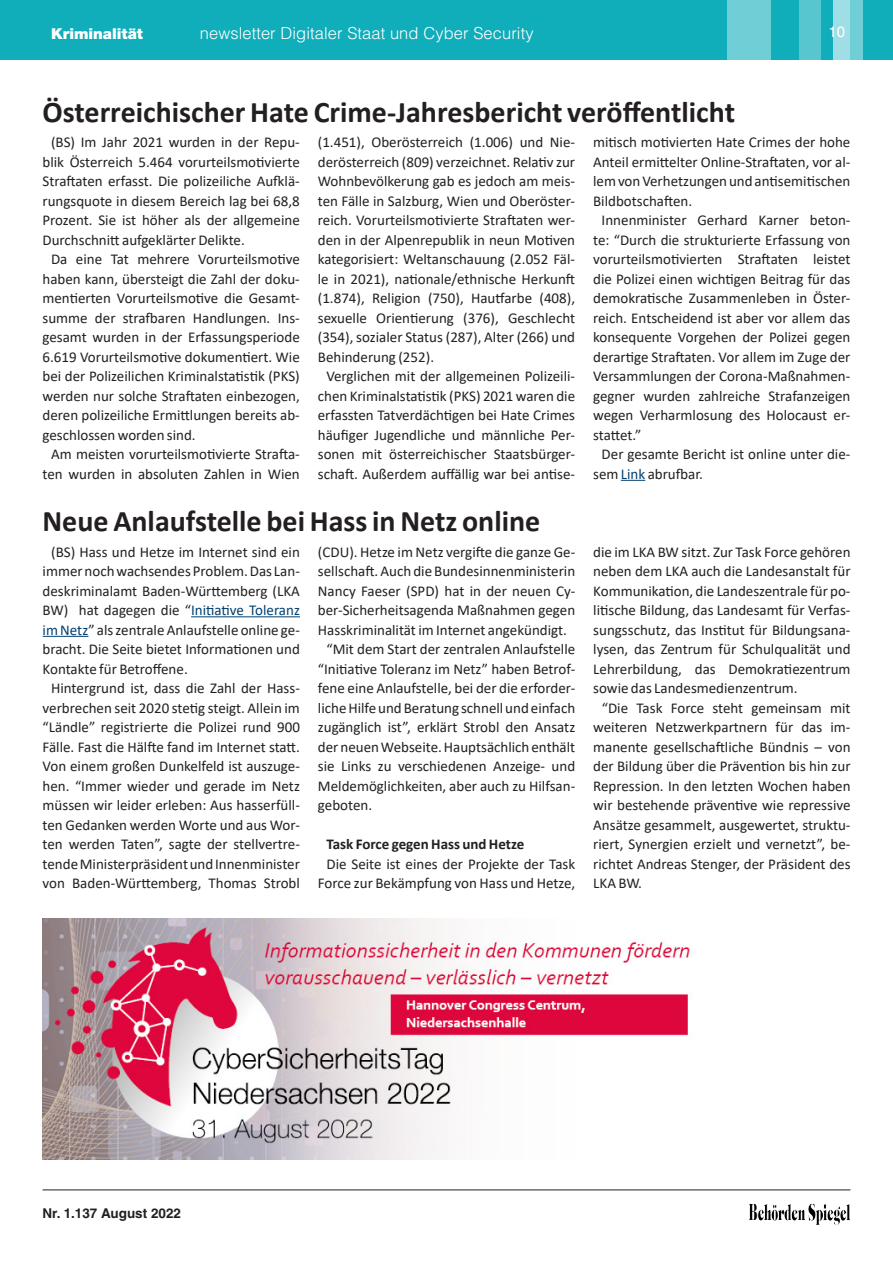
<style>
.page{position:relative;width:893px;height:1263px;background:#fff}
.page>*{position:absolute;margin:0;border:0;box-sizing:border-box;transform-origin:0 0}
.Head_newsletter{font:700 30px "Calibri";color:#231f20}
.t1{font:300 16.5px "Helvetica";letter-spacing:.005em;color:#fff}
.fliesstext_newslette{font:15px/19.5px "Calibri";color:#231f20;text-align:justify}
.fliesstext_newslette-2{font:700 15px "Calibri";color:#231f20}
.t2{font:900 15px "Helvetica Neue";color:#fff}
.t3{font:15px "Helvetica";color:#fff}
.t4{font:700 13.5px "Helvetica";color:#231f20}
.s1{color:#004071}
</style>
<div class="page">
<hr style="left:43px;top:1189px;width:807px;height:1px;background:#231f20">
<img style="left:749px;top:1203px;width:101px;height:18px">
<div style="left:0;top:0;width:893px;height:60px;background:#10adbb"></div>
<div style="left:799px;top:0;width:21px;height:60px;background:#58c6cf"></div>
<div style="left:727px;top:0;width:43px;height:60px;background:#70ced6"></div>
<div style="left:833px;top:0;width:24px;height:60px;background:#9fdee4"></div>
<div style="left:850px;top:0;width:13px;height:60px;background:#70ced6"></div>
<svg style="left:621px;top:480px;width:24px;height:1px"></svg>
<img style="left:43px;top:918px;width:648px;height:241px">
<hr style="left:191px;top:616px;width:109px;height:1px;background:#004071">
<hr style="left:43px;top:636px;width:45px;height:1px;background:#004071">
<p class="t2" style="left:51px;top:25px;width:93px">Kriminalität</p>
<p class="t1" style="left:200px;top:22px;width:335px">newsletter Digitaler Staat und Cyber Security</p>
<p class="t3" style="left:828px;top:23px;width:18px">10</p>
<p class="Head_newsletter" style="left:43px;top:90px;width:694px">Österreichischer Hate Crime-Jahresbericht veröffentlicht</p>
<p class="fliesstext_newslette" style="left:43px;top:132px;width:259px;text-indent:9px">(BS) Im Jahr 2021 wurden in der Repu&shy;blik Österreich 5.464 vorurteilsmotivierte Straftaten erfasst. Die polizeiliche Aufklä&shy;rungsquote in diesem Bereich lag bei 68,8<br>Prozent. Sie ist höher als der allgemeine Durchschnitt aufgeklärter Delikte.</p>
<p class="fliesstext_newslette" style="left:43px;top:249px;width:259px;text-indent:9px">Da eine Tat mehrere Vorurteilsmotive haben kann, übersteigt die Zahl der doku&shy;mentierten Vorurteilsmotive die Gesamt&shy;summe der strafbaren Handlungen. Ins&shy;gesamt wurden in der Erfassungsperiode 6.619 Vorurteilsmotive dokumentiert. Wie bei der Polizeilichen Kriminalstatistik (PKS) werden nur solche Straftaten einbezogen, deren polizeiliche Ermittlungen bereits ab&shy;geschlossen worden sind.</p>
<p class="fliesstext_newslette" style="left:43px;top:444px;width:259px;text-align:center">Am meisten vorurteilsmotivierte Strafta&shy;ten wurden in absoluten Zahlen in Wien</p>
<p class="fliesstext_newslette" style="left:318px;top:132px;width:259px">(1.451), Oberösterreich (1.006) und Nie&shy;derösterreich (809) verzeichnet. Relativ zur Wohnbevölkerung gab es jedoch am meis&shy;ten Fälle in Salzburg, Wien und Oberöster&shy;reich. Vorurteilsmotivierte Straftaten wer&shy;den in der Alpenrepublik in neun Motiven kategorisiert: Weltanschauung (2.052 Fäl&shy;le in 2021), nationale/ethnische Herkunft (1.874), Religion (750), Hautfarbe (408), sexuelle Orientierung (376), Geschlecht (354), sozialer Status (287), Alter (266) und Behinderung (252).</p>
<p class="fliesstext_newslette" style="left:318px;top:366px;width:259px;text-align:center">Verglichen mit der allgemeinen Polizeili&shy;chen Kriminalstatistik (PKS) 2021 waren die erfassten Tatverdächtigen bei Hate Crimes häufiger Jugendliche und männliche Per&shy;sonen mit österreichischer Staatsbürger&shy;schaft. Außerdem auffällig war bei antise-</p>
<p class="fliesstext_newslette" style="left:593px;top:132px;width:259px">mitisch motivierten Hate Crimes der hohe Anteil ermittelter Online-Straftaten, vor al&shy;lem von Verhetzungen und antisemitischen Bildbotschaften.</p>
<p class="fliesstext_newslette" style="left:593px;top:210px;width:259px;text-indent:9px">Innenminister Gerhard Karner beton&shy;te: “Durch die strukturierte Erfassung von vorurteilsmotivierten Straftaten leistet die Polizei einen wichtigen Beitrag für das demokratische Zusammenleben in Öster&shy;reich. Entscheidend ist aber vor allem das konsequente Vorgehen der Polizei gegen derartige Straftaten. Vor allem im Zuge der Versammlungen der Corona-Maßnahmen&shy;gegner wurden zahlreiche Strafanzeigen wegen Verharmlosung des Holocaust er&shy;stattet.”</p>
<p class="fliesstext_newslette" style="left:593px;top:444px;width:259px;text-indent:9px">Der gesamte Bericht ist online unter die&shy;sem <span class="s1">Link</span> abrufbar.</p>
<p class="Head_newsletter" style="left:43px;top:500px;width:499px">Neue Anlaufstelle bei Hass in Netz online</p>
<p class="fliesstext_newslette" style="left:43px;top:541px;width:259px;text-indent:9px">(BS) Hass und Hetze im Internet sind ein immer noch wachsendes Problem. Das Lan&shy;deskriminalamt Baden-Württemberg (LKA BW) hat dagegen die “<span class="s1">Initiative Toleranz im Netz</span>” als zentrale Anlaufstelle online ge&shy;bracht. Die Seite bietet Informationen und Kontakte für Betroffene.</p>
<p class="fliesstext_newslette" style="left:43px;top:678px;width:259px;text-align:center">Hintergrund ist, dass die Zahl der Hass&shy;verbrechen seit 2020 stetig steigt. Allein im “Ländle” registrierte die Polizei rund 900<br>Fälle. Fast die Hälfte fand im Internet statt.<br>Von einem großen Dunkelfeld ist auszuge&shy;hen. “Immer wieder und gerade im Netz müssen wir leider erleben: Aus hasserfüll&shy;ten Gedanken werden Worte und aus Wor&shy;ten werden Taten”, sagte der stellvertre&shy;tende Ministerpräsident und Innenminister von Baden-Württemberg, Thomas Strobl</p>
<p class="fliesstext_newslette" style="left:318px;top:541px;width:259px">(CDU). Hetze im Netz vergifte die ganze Ge&shy;sellschaft. Auch die Bundesinnenministerin Nancy Faeser (SPD) hat in der neuen Cy&shy;ber-Sicherheitsagenda Maßnahmen gegen Hasskriminalität im Internet angekündigt.</p>
<p class="fliesstext_newslette" style="left:318px;top:639px;width:259px;text-indent:9px">“Mit dem Start der zentralen Anlaufstelle “Initiative Toleranz im Netz” haben Betrof&shy;fene eine Anlaufstelle, bei der die erforder&shy;liche Hilfe und Beratung schnell und einfach zugänglich ist”, erklärt Strobl den Ansatz der neuen Webseite. Hauptsächlich enthält sie Links zu verschiedenen Anzeige- und Meldemöglichkeiten, aber auch zu Hilfsan&shy;geboten.</p>
<p class="fliesstext_newslette-2" style="left:326px;top:833px;width:199px">Task Force gegen Hass und Hetze</p>
<p class="fliesstext_newslette" style="left:318px;top:853px;width:259px;text-align:center">Die Seite ist eines der Projekte der Task<br>Force zur Bekämpfung von Hass und Hetze,</p>
<p class="fliesstext_newslette" style="left:593px;top:541px;width:259px">die im LKA BW sitzt. Zur Task Force gehören neben dem LKA auch die Landesanstalt für Kommunikation, die Landeszentrale für po&shy;litische Bildung, das Landesamt für Verfas&shy;sungsschutz, das Institut für Bildungsana&shy;lysen, das Zentrum für Schulqualität und Lehrerbildung, das Demokratiezentrum sowie das Landesmedienzentrum.</p>
<p class="fliesstext_newslette" style="left:593px;top:697px;width:259px;text-indent:9px">“Die Task Force steht gemeinsam mit weiteren Netzwerkpartnern für das im&shy;manente gesellschaftliche Bündnis – von der Bildung über die Prävention bis hin zur Repression. In den letzten Wochen haben wir bestehende präventive wie repressive Ansätze gesammelt, ausgewertet, struktu&shy;riert, Synergien erzielt und vernetzt”, be&shy;richtet Andreas Stenger, der Präsident des LKA BW.</p>
<p class="t4" style="left:43px;top:1205px;width:140px">Nr. 1.137 August 2022</p>
</div>
